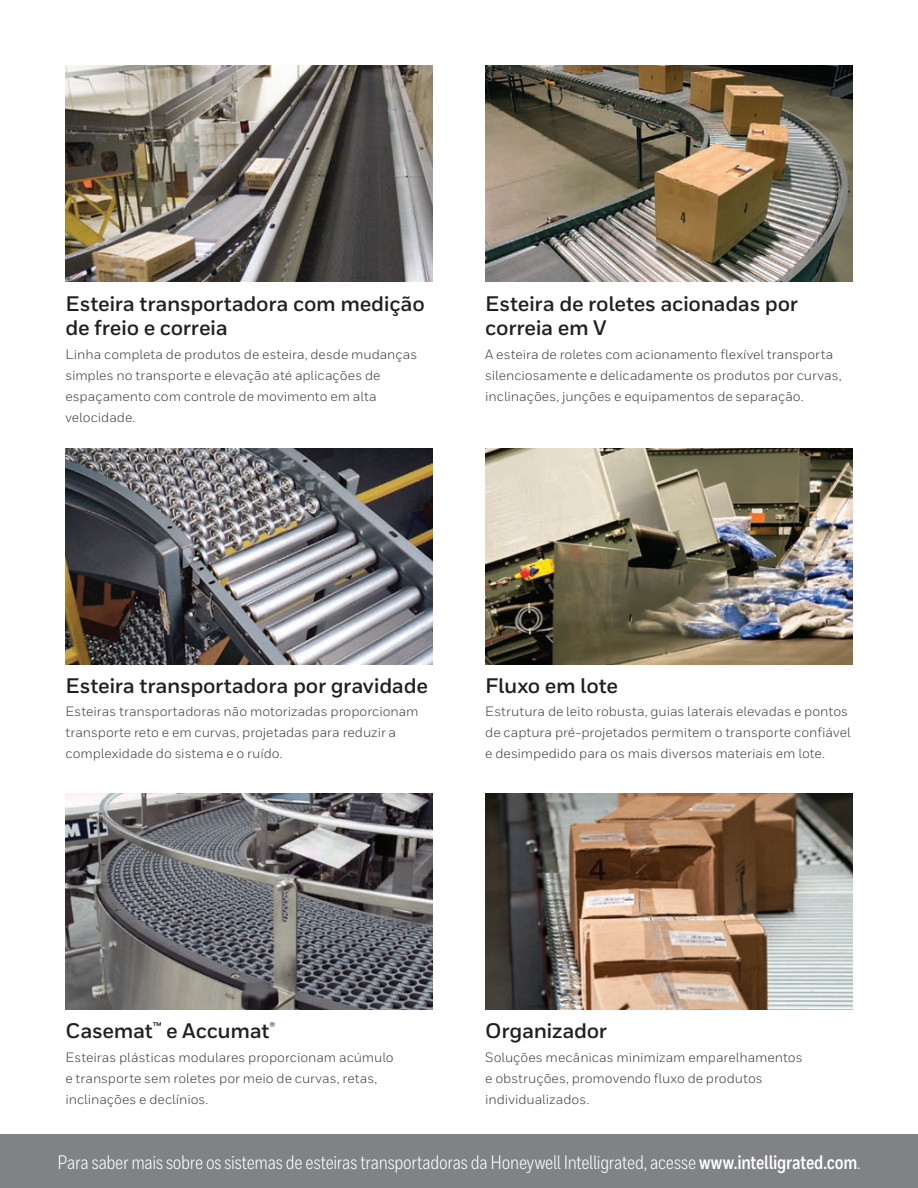
<style>
.page{position:relative;width:918px;height:1188px;background:#fff}
.page>*{position:absolute;margin:0;border:0;box-sizing:border-box;transform-origin:0 0}
.Heading_2__14_16{font:700 21px/24px "Honeywell Sans";letter-spacing:-.015em;color:#231f20}
.Headline{font:19.5px "Honeywell Cond";letter-spacing:-.01em;color:#fff}
.Body__9_14_pt{font:13.5px/21px "Honeywell Sans";color:#3e3e3f}
.s1{font-weight:700}
</style>
<div class="page">
<div style="left:0;top:1134px;width:918px;height:54px;background:#808285"></div>
<img style="left:65px;top:65px;width:368px;height:216px">
<img style="left:65px;top:449px;width:368px;height:216px">
<img style="left:65px;top:793px;width:368px;height:216px">
<img style="left:485px;top:65px;width:368px;height:216px">
<img style="left:485px;top:449px;width:368px;height:216px">
<img style="left:485px;top:793px;width:368px;height:216px">
<p class="Heading_2__14_16" style="left:65px;top:292px;width:361px">Esteira transportadora com medição de freio e correia</p>
<p class="Body__9_14_pt" style="left:65px;top:344px;width:353px">Linha completa de produtos de esteira, desde mudanças simples no transporte e elevação até aplicações de espaçamento com controle de movimento em alta velocidade.</p>
<p class="Heading_2__14_16" style="left:485px;top:292px;width:314px">Esteira de roletes acionadas por correia em V</p>
<p class="Body__9_14_pt" style="left:485px;top:344px;width:358px">A esteira de roletes com acionamento flexível transporta silenciosamente e delicadamente os produtos por curvas, inclinações, junções e equipamentos de separação.</p>
<p class="Heading_2__14_16" style="left:65px;top:674px;width:364px">Esteira transportadora por gravidade</p>
<p class="Body__9_14_pt" style="left:65px;top:701px;width:355px">Esteiras transportadoras não motorizadas proporcionam transporte reto e em curvas, projetadas para reduzir a complexidade do sistema e o ruído.</p>
<p class="Heading_2__14_16" style="left:485px;top:674px;width:134px">Fluxo em lote</p>
<p class="Body__9_14_pt" style="left:485px;top:701px;width:367px">Estrutura de leito robusta, guias laterais elevadas e pontos de captura pré-projetados permitem o transporte confiável e desimpedido para os mais diversos materiais em lote.</p>
<p class="Heading_2__14_16" style="left:65px;top:1019px;width:212px">Casemat<sup>™</sup> e Accumat<sup>®</sup></p>
<p class="Body__9_14_pt" style="left:65px;top:1047px;width:330px">Esteiras plásticas modulares proporcionam acúmulo e transporte sem roletes por meio de curvas, retas, inclinações e declínios.</p>
<p class="Heading_2__14_16" style="left:485px;top:1019px;width:123px">Organizador</p>
<p class="Body__9_14_pt" style="left:485px;top:1047px;width:319px">Soluções mecânicas minimizam emparelhamentos e obstruções, promovendo fluxo de produtos individualizados.</p>
<p class="Headline" style="left:58px;top:1150px;width:804px">Para saber mais sobre os sistemas de esteiras transportadoras da Honeywell Intelligrated, acesse <span class="s1">www.intelligrated.com</span>.</p>
</div>
